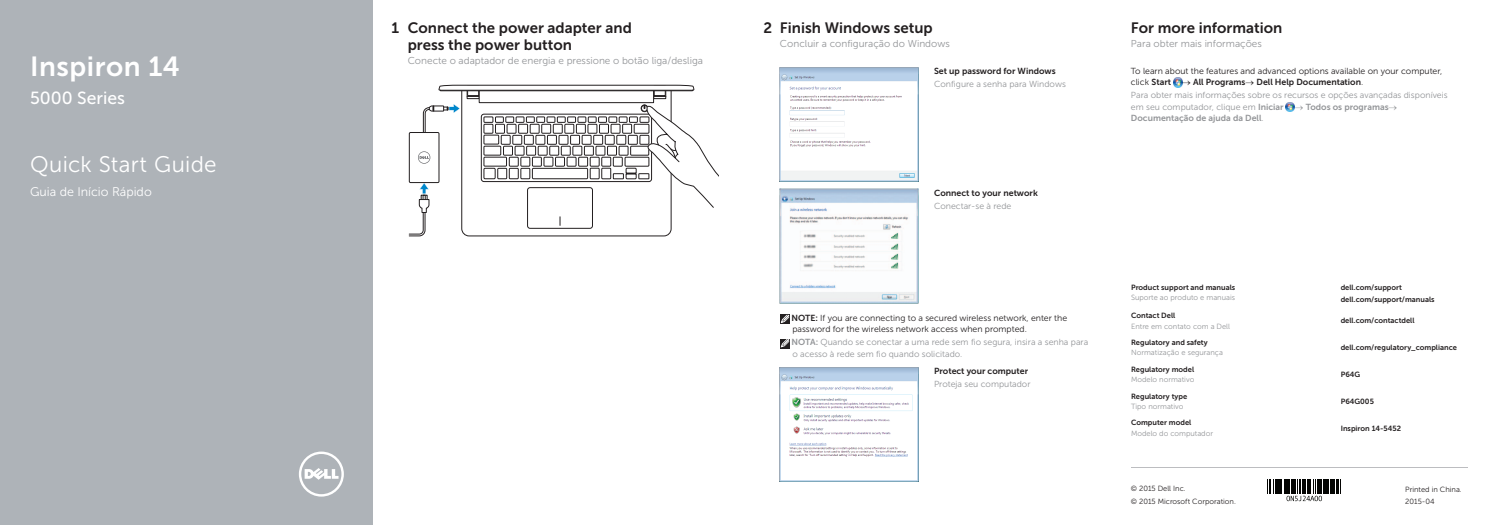
<style>
.page{position:relative;width:1489px;height:525px;background:#fff}
.page>*{position:absolute;margin:0;border:0;box-sizing:border-box;transform-origin:0 0}
.t1{font:27.5px "Museo Sans For Dell 700";letter-spacing:.02em;color:#fff}
.t2{font:22.5px "Museo Sans For Dell 300";letter-spacing:.015em;color:#fff}
.t3{font:17.5px "Museo Sans For Dell 500";color:#fff}
.t4{font:15px/17.5px "Museo Sans For Dell 700";color:#231f20}
.t5{font:12.5px "Museo Sans For Dell 300";color:#fff}
.t6{font:10px "Museo Sans For Dell 300";color:#939598}
.t7{font:8.75px/11.2px "Museo Sans For Dell 300";color:#939598}
.t8{font:8.75px/11.2px "Museo Sans For Dell 300";color:#231f20}
.t9{font:8.75px "Museo Sans For Dell 700";color:#231f20}
.t10{font:8.75px "Museo Sans For Dell 700";color:#939598}
.t11{font:7.5px/12.2px "Museo Sans For Dell 700";color:#231f20}
.t12{font:7.5px "Museo Sans For Dell 300";color:#939598}
.t13{font:7.5px/12.2px "Museo Sans For Dell 300";color:#231f20}
.s1{font-family:"Museo Sans For Dell 700"}
.s2{font-family:"Museo Sans For Dell 300"}
</style>
<div class="page">
<div style="left:0;top:0;width:372px;height:524px;background:#aeb3b8"></div>
<svg style="left:409px;top:85px;width:309px;height:151px"></svg>
<img style="left:780px;top:67px;width:138px;height:115px">
<img style="left:780px;top:189px;width:138px;height:115px">
<div style="left:780px;top:315px;width:9px;height:9px;background:#231f20"></div>
<svg style="left:780px;top:314px;width:9px;height:9px"></svg>
<svg style="left:780px;top:339px;width:9px;height:8px"></svg>
<img style="left:780px;top:367px;width:138px;height:114px">
<svg style="left:1173px;top:78px;width:9px;height:9px"></svg>
<svg style="left:1285px;top:102px;width:9px;height:9px"></svg>
<hr style="left:1130px;top:467px;width:337px;height:1px;background:#bcbdc0">
<svg style="left:1287px;top:501px;width:34px;height:1px"></svg>
<svg style="left:1267px;top:479px;width:72px;height:22px"></svg>
<svg style="left:299px;top:451px;width:45px;height:45px"></svg>
<h1 class="t1" style="left:30px;top:51px;width:151px">Inspiron 14</h1>
<h3 class="t3" style="left:30px;top:88px;width:96px">5000 Series</h3>
<h2 class="t2" style="left:30px;top:152px;width:188px">Quick Start Guide</h2>
<h3 class="t5" style="left:30px;top:184px;width:123px">Guia de Início Rápido</h3>
<h3 class="t4" style="left:391px;top:19px;width:9px">1</h3>
<h3 class="t4" style="left:407px;top:19px;width:226px">Connect the power adapter and press the power button</h3>
<p class="t6" style="left:407px;top:55px;width:297px">Conecte o adaptador de energia e pressione o botão liga/desliga</p>
<h3 class="t4" style="left:763px;top:19px;width:171px">2 Finish Windows setup</h3>
<p class="t6" style="left:780px;top:38px;width:171px">Concluir a configuração do Windows</p>
<h3 class="t4" style="left:1130px;top:19px;width:153px">For more information</h3>
<p class="t6" style="left:1130px;top:38px;width:132px">Para obter mais informações</p>
<p class="t9" style="left:934px;top:66px;width:123px">Set up password for Windows</p>
<p class="t7" style="left:934px;top:78px;width:133px">Configure a senha para Windows</p>
<p class="t8" style="left:1130px;top:65px;width:313px">To learn about the features and advanced options available on your computer, click <span class="s1">Start</span></p>
<p class="t9" style="left:1182px;top:77px;width:182px">→ All Programs→ Dell Help Documentation<span class="s2">.</span></p>
<p class="t7" style="left:1130px;top:90px;width:318px">Para obter mais informações sobre os recursos e opções avançadas disponíveis em seu computador, clique em <span class="s1">Iniciar</span></p>
<p class="t10" style="left:1294px;top:102px;width:104px">→ Todos os programas→</p>
<p class="t10" style="left:1130px;top:113px;width:134px">Documentação de ajuda da Dell<span class="s2">.</span></p>
<p class="t9" style="left:934px;top:187px;width:105px">Connect to your network</p>
<p class="t7" style="left:934px;top:200px;width:79px">Conectar-se à rede</p>
<p class="t8" style="left:791px;top:312px;width:277px"><span class="s1">NOTE:</span> If you are connecting to a secured wireless network, enter the password for the wireless network access when prompted.</p>
<p class="t7" style="left:791px;top:336px;width:298px"><span class="s1">NOTA:</span> Quando se conectar a uma rede sem fio segura, insira a senha para o acesso à rede sem fio quando solicitado.</p>
<p class="t9" style="left:934px;top:366px;width:96px">Protect your computer</p>
<p class="t7" style="left:934px;top:378px;width:98px">Proteja seu computador</p>
<p class="t11" style="left:1130px;top:281px;width:106px">Product support and manuals</p>
<p class="t12" style="left:1130px;top:293px;width:105px">Suporte ao produto e manuais</p>
<p class="t11" style="left:1340px;top:281px;width:95px">dell.com/support dell.com/support/manuals</p>
<p class="t11" style="left:1130px;top:309px;width:46px">Contact Dell</p>
<p class="t12" style="left:1130px;top:322px;width:100px">Entre em contato com a Dell</p>
<p class="t11" style="left:1340px;top:314px;width:75px">dell.com/contactdell</p>
<p class="t11" style="left:1130px;top:336px;width:78px">Regulatory and safety</p>
<p class="t12" style="left:1130px;top:348px;width:93px">Normatização e segurança</p>
<p class="t11" style="left:1130px;top:363px;width:65px">Regulatory model</p>
<p class="t12" style="left:1130px;top:375px;width:65px">Modelo normativo</p>
<p class="t11" style="left:1340px;top:341px;width:118px">dell.com/regulatory_compliance</p>
<p class="t11" style="left:1340px;top:368px;width:21px">P64G</p>
<p class="t11" style="left:1130px;top:389px;width:58px">Regulatory type</p>
<p class="t12" style="left:1130px;top:402px;width:54px">Tipo normativo</p>
<p class="t11" style="left:1340px;top:395px;width:35px">P64G005</p>
<p class="t11" style="left:1130px;top:416px;width:62px">Computer model</p>
<p class="t12" style="left:1130px;top:429px;width:83px">Modelo do computador</p>
<p class="t11" style="left:1340px;top:421px;width:62px">Inspiron 14-5452</p>
<p class="t13" style="left:1130px;top:482px;width:106px">© 2015 Dell Inc.<br>© 2015 Microsoft Corporation.</p>
<p class="t13" style="left:1404px;top:482px;width:58px">Printed in China.</p>
<p class="t13" style="left:1404px;top:494px;width:31px">2015-04</p>
</div>
